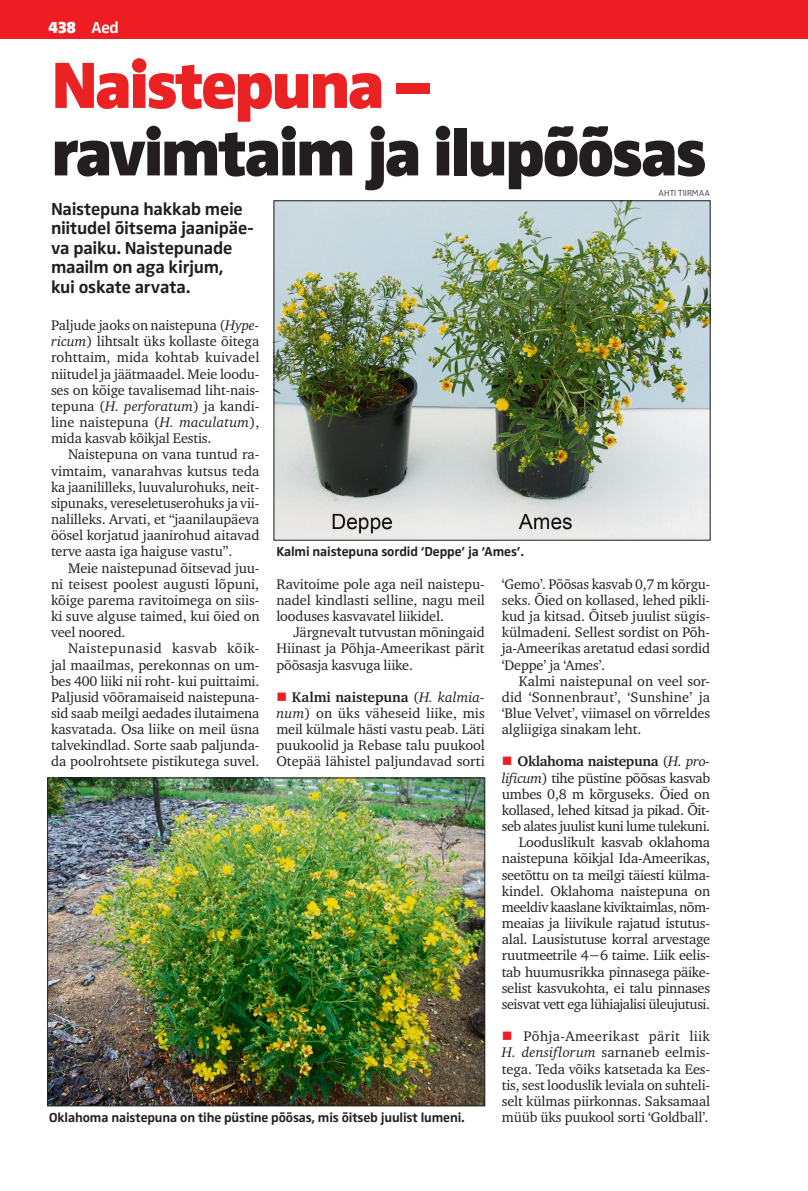
<style>
.page{position:relative;width:808px;height:1191px;background:#fff}
.page>*{position:absolute;margin:0;border:0;box-sizing:border-box;transform-origin:0 0}
.PEALKIRI_-_ZwoBLACK{font:900 67.5px/67.5px "Zwo Pro";letter-spacing:-.045em;color:#231f20}
.a_-_LIID_VÄIKE{font:700 18px/19.5px "Zwo Pro";letter-spacing:-.015em;color:#231f20}
.t1{font:900 16.5px "Zwo Pro";color:#fff}
.t2{font:700 16.5px "Zwo Pro";color:#fff}
.a_-_TEKST{font:14.25px/16.2px "Charter ITC";letter-spacing:-.01em;color:#231f20;text-align:justify}
.a_-_TEKST_kastikeseg{font:14.25px/16.2px "Charter ITC";letter-spacing:-.01em;color:#231f20;text-align:justify}
.a_-_TEKST_-_taandeta{font:14.25px/16.2px "Charter ITC";color:#231f20;text-align:justify}
.FOTO_allkiri{font:700 13.5px "Zwo Pro";letter-spacing:-.01em;color:#231f20}
.FOTO_autor{font:300 9px "Zwo Pro";color:#231f20}
.s1{color:#eb2224}
.s2{font-style:italic}
.s3{color:#ee1d23}
.s4{font-weight:700}
</style>
<div class="page">
<div style="left:0;top:0;width:808px;height:39px;background:#ee1d23"></div>
<img style="left:276px;top:203px;width:432px;height:335px">
<img style="left:49px;top:779px;width:434px;height:325px">
<div style="left:47px;top:777px;width:438px;height:329px;border:1px solid #231f20"></div>
<p class="t1" style="left:49px;top:17px;width:29px">438</p>
<p class="t2" style="left:91px;top:18px;width:29px">Aed</p>
<p class="PEALKIRI_-_ZwoBLACK" style="left:51px;top:52px;width:657px"><span class="s1">Naistepuna – </span>ravimtaim ja ilupõõsas</p>
<p class="FOTO_autor" style="left:658px;top:188px;width:53px">AHTI TIIRMAA</p>
<p class="a_-_LIID_VÄIKE" style="left:51px;top:199px;width:204px">Naistepuna hakkab meie niitudel õitsema jaanipäe&shy;va paiku. Naistepunade maailm on aga kirjum,<br>kui oskate arvata.</p>
<p class="a_-_TEKST_-_taandeta" style="left:51px;top:317px;width:210px">Paljude jaoks on naistepuna (<span class="s2">Hype&shy;ricum</span>) lihtsalt üks kollaste õitega rohttaim, mida kohtab kuivadel niitudel ja jäätmaadel. Meie loodu&shy;ses on kõige tavalisemad liht-nais&shy;tepuna (<span class="s2">H. perforatum</span>) ja kandi&shy;line naistepuna (<span class="s2">H. maculatum</span>), mida kasvab kõikjal Eestis.</p>
<p class="a_-_TEKST" style="left:51px;top:446px;width:210px;text-indent:17px">Naistepuna on vana tuntud ra&shy;vimtaim, vanarahvas kutsus teda ka jaanililleks, luuvalurohuks, neit&shy;sipunaks, vereseletuserohuks ja vii&shy;nalilleks. Arvati, et “jaanilaupäeva öösel korjatud jaanirohud aitavad terve aasta iga haiguse vastu”.</p>
<p class="a_-_TEKST" style="left:51px;top:559px;width:210px;text-indent:17px">Meie naistepunad õitsevad juu&shy;ni teisest poolest augusti lõpuni, kõige parema ravitoimega on siis&shy;ki suve alguse taimed, kui õied on veel noored.</p>
<p class="a_-_TEKST" style="left:51px;top:640px;width:210px;text-indent:17px">Naistepunasid kasvab kõik&shy;jal maailmas, perekonnas on um&shy;bes 400 liiki nii roht- kui puittaimi.<br>Paljusid võõramaiseid naistepuna&shy;sid saab meilgi aedades ilutaimena kasvatada. Osa liike on meil üsna talvekindlad. Sorte saab paljunda&shy;da poolrohtsete pistikutega suvel.</p>
<p class="FOTO_allkiri" style="left:276px;top:544px;width:249px">Kalmi naistepuna sordid ‘Deppe’ ja ‘Ames’.</p>
<p class="a_-_TEKST" style="left:276px;top:575px;width:210px">Ravitoime pole aga neil naistepu&shy;nadel kindlasti selline, nagu meil looduses kasvavatel liikidel.</p>
<p class="a_-_TEKST" style="left:276px;top:624px;width:210px;text-indent:17px">Järgnevalt tutvustan mõningaid Hiinast ja Põhja-Ameerikast pärit põõsasja kasvuga liike.</p>
<p class="a_-_TEKST_kastikeseg" style="left:276px;top:689px;width:210px"><span class="s3">■</span> <span class="s4">Kalmi naistepuna</span> (<span class="s2">H. kalmia&shy;num</span>) on üks väheseid liike, mis meil külmale hästi vastu peab. Läti puukoolid ja Rebase talu puukool Otepää lähistel paljundavad sorti</p>
<p class="a_-_TEKST_kastikeseg" style="left:502px;top:575px;width:210px">‘Gemo’. Põõsas kasvab 0,7 m kõrgu&shy;seks. Õied on kollased, lehed pikli&shy;kud ja kitsad. Õitseb juulist sügis&shy;külmadeni. Sellest sordist on Põh&shy;ja-Ameerikas aretatud edasi sordid ‘Deppe’ ja ‘Ames’.</p>
<p class="a_-_TEKST" style="left:502px;top:672px;width:210px;text-indent:17px">Kalmi naistepunal on veel sor&shy;did ‘Sonnenbraut’, ‘Sunshine’ ja ‘Blue Velvet’, viimasel on võrreldes algliigiga sinakam leht.</p>
<p class="a_-_TEKST_kastikeseg" style="left:502px;top:753px;width:210px"><span class="s3">■</span> <span class="s4">Oklahoma naistepuna</span> (<span class="s2">H. pro&shy;lificum</span>) tihe püstine põõsas kasvab umbes 0,8 m kõrguseks. Õied on kollased, lehed kitsad ja pikad. Õit&shy;seb alates juulist kuni lume tulekuni.</p>
<p class="a_-_TEKST" style="left:502px;top:834px;width:210px;text-indent:17px">Looduslikult kasvab oklahoma naistepuna kõikjal Ida-Ameerikas, seetõttu on ta meilgi täiesti külma&shy;kindel. Oklahoma naistepuna on meeldiv kaaslane kiviktaimlas, nõm&shy;meaias ja liivikule rajatud istutus&shy;alal. Lausistutuse korral arvestage ruutmeetrile 4−6 taime. Liik eelis&shy;tab huumusrikka pinnasega päike&shy;selist kasvukohta, ei talu pinnases seisvat vett ega lühiajalisi üleujutusi.</p>
<p class="a_-_TEKST_kastikeseg" style="left:502px;top:1028px;width:210px"><span class="s3">■</span> Põhja-Ameerikast pärit liik <span class="s2">H. densiflorum</span> sarnaneb eelmis&shy;tega. Teda võiks katsetada ka Ees&shy;tis, sest looduslik leviala on suhteli&shy;selt külmas piirkonnas. Saksamaal müüb üks puukool sorti ‘Goldball’.</p>
<p class="FOTO_allkiri" style="left:49px;top:1109px;width:417px">Oklahoma naistepuna on tihe püstine põõsas, mis õitseb juulist lumeni.</p>
</div>
